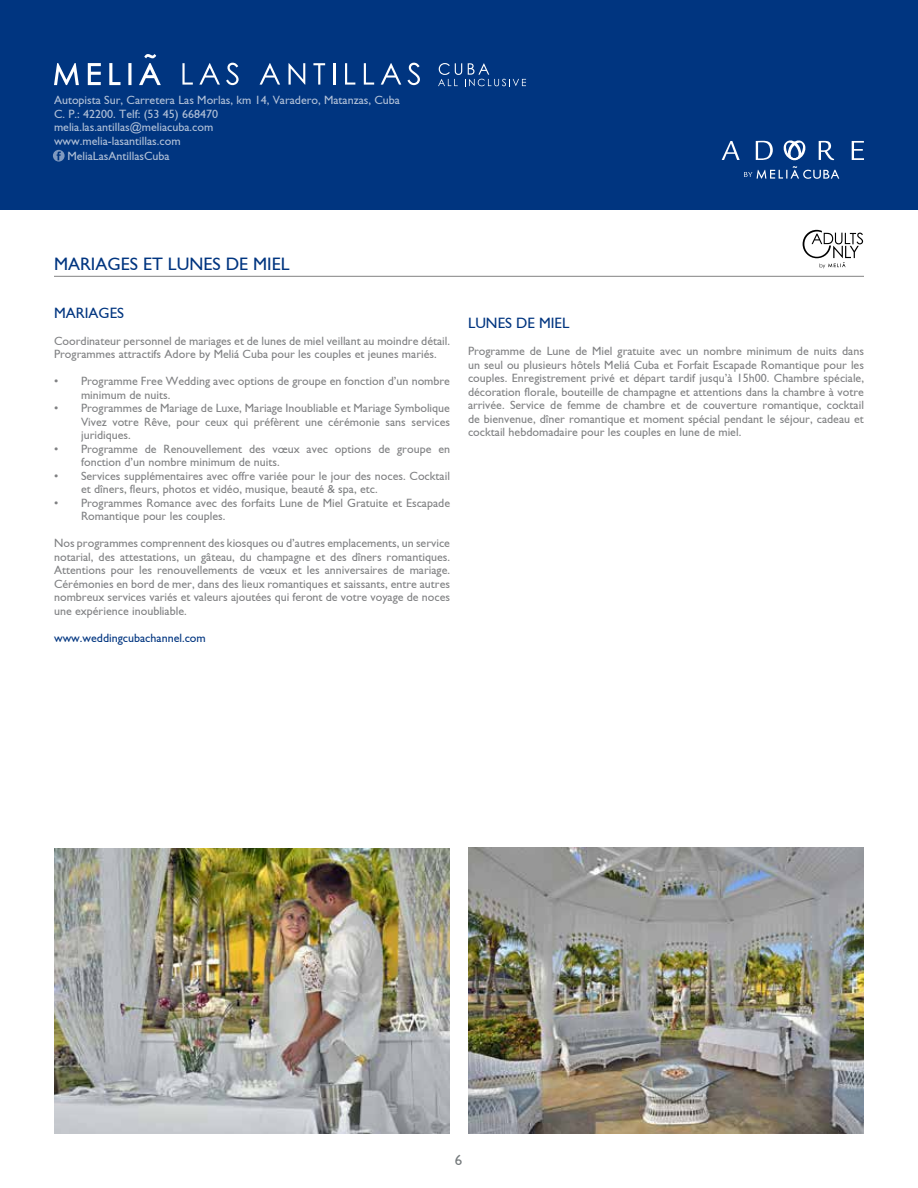
<style>
.page{position:relative;width:918px;height:1188px;background:#fff}
.page>*{position:absolute;margin:0;border:0;box-sizing:border-box;transform-origin:0 0}
.t1{font:18px "Gill Sans";color:#003580}
.t2{font:15px "Gill Sans";color:#003580}
.t3{font:15px "Gill Sans";color:#767b7d}
.t4{font:12px/13.5px "Gill Sans";color:#808183}
.t5{font:12px/13.5px "Gill Sans";color:#fff}
.t6{font:12px "Gill Sans";color:#003580}
</style>
<div class="page">
<div style="left:0;top:0;width:918px;height:210px;background:#003580"></div>
<svg style="left:182px;top:63px;width:11px;height:22px"></svg>
<svg style="left:199px;top:63px;width:21px;height:22px"></svg>
<svg style="left:226px;top:63px;width:13px;height:22px"></svg>
<svg style="left:260px;top:63px;width:20px;height:22px"></svg>
<svg style="left:289px;top:63px;width:16px;height:22px"></svg>
<svg style="left:313px;top:63px;width:12px;height:22px"></svg>
<hr style="left:333px;top:63px;width:2px;height:22px;background:#fff">
<svg style="left:345px;top:63px;width:10px;height:22px"></svg>
<svg style="left:364px;top:63px;width:10px;height:22px"></svg>
<svg style="left:381px;top:63px;width:20px;height:22px"></svg>
<svg style="left:407px;top:63px;width:13px;height:22px"></svg>
<svg style="left:54px;top:54px;width:107px;height:31px"></svg>
<svg style="left:438px;top:63px;width:88px;height:23px"></svg>
<svg style="left:53px;top:150px;width:12px;height:12px"></svg>
<img style="left:54px;top:848px;width:396px;height:286px">
<img style="left:468px;top:848px;width:396px;height:286px">
<hr style="left:54px;top:276px;width:810px;height:1px;background:#000">
<svg style="left:852px;top:141px;width:12px;height:19px"></svg>
<svg style="left:722px;top:140px;width:117px;height:39px"></svg>
<svg style="left:803px;top:230px;width:60px;height:38px"></svg>
<p class="t5" style="left:54px;top:93px;width:348px">Autopista Sur, Carretera Las Morlas, km 14, Varadero, Matanzas, Cuba C. P.: 42200. Telf: (53 45) 668470<br>melia.las.antillas@meliacuba.com<br>www.melia-lasantillas.com</p>
<p class="t5" style="left:67px;top:149px;width:104px">MeliaLasAntillasCuba</p>
<h1 class="t1" style="left:54px;top:254px;width:237px">MARIAGES ET LUNES DE MIEL</h1>
<p class="t2" style="left:54px;top:304px;width:72px">MARIAGES</p>
<p class="t4" style="left:54px;top:334px;width:398px">Coordinateur personnel de mariages et de lunes de miel veillant au moindre détail.<br>Programmes attractifs Adore by Meliá Cuba pour les couples et jeunes mariés.</p>
<p class="t4" style="left:81px;top:374px;width:371px;text-indent:-27px">• Programme Free Wedding avec options de groupe en fonction d’un nombre minimum de nuits.</p>
<p class="t4" style="left:81px;top:401px;width:370px;text-align:justify;text-indent:-27px">• Programmes de Mariage de Luxe, Mariage Inoubliable et Mariage Symbolique Vivez votre Rêve, pour ceux qui préfèrent une cérémonie sans services juridiques.</p>
<p class="t4" style="left:81px;top:442px;width:371px;text-indent:-27px">• Programme de Renouvellement des vœux avec options de groupe en fonction d’un nombre minimum de nuits.</p>
<p class="t4" style="left:81px;top:469px;width:370px;text-indent:-27px">• Services supplémentaires avec offre variée pour le jour des noces. Cocktail et dîners, fleurs, photos et vidéo, musique, beauté &amp; spa, etc.</p>
<p class="t4" style="left:81px;top:496px;width:371px;text-indent:-27px">• Programmes Romance avec des forfaits Lune de Miel Gratuite et Escapade<br>Romantique pour les couples.</p>
<p class="t4" style="left:54px;top:536px;width:398px;text-align:justify">Nos programmes comprennent des kiosques ou d’autres emplacements, un service notarial, des attestations, un gâteau, du champagne et des dîners romantiques.<br>Attentions pour les renouvellements de vœux et les anniversaires de mariage.<br>Cérémonies en bord de mer, dans des lieux romantiques et saissants, entre autres nombreux services variés et valeurs ajoutées qui feront de votre voyage de noces une expérience inoubliable.</p>
<p class="t6" style="left:54px;top:631px;width:153px">www.weddingcubachannel.com</p>
<p class="t2" style="left:468px;top:315px;width:103px">LUNES DE MIEL</p>
<p class="t4" style="left:468px;top:345px;width:398px;text-align:justify">Programme de Lune de Miel gratuite avec un nombre minimum de nuits dans un seul ou plusieurs hôtels Meliá Cuba et Forfait Escapade Romantique pour les couples. Enregistrement privé et départ tardif jusqu’à 15h00. Chambre spéciale, décoration florale, bouteille de champagne et attentions dans la chambre à votre arrivée. Service de femme de chambre et de couverture romantique, cocktail de bienvenue, dîner romantique et moment spécial pendant le séjour, cadeau et cocktail hebdomadaire pour les couples en lune de miel.</p>
<p class="t3" style="left:455px;top:1151px;width:9px">6</p>
</div>
